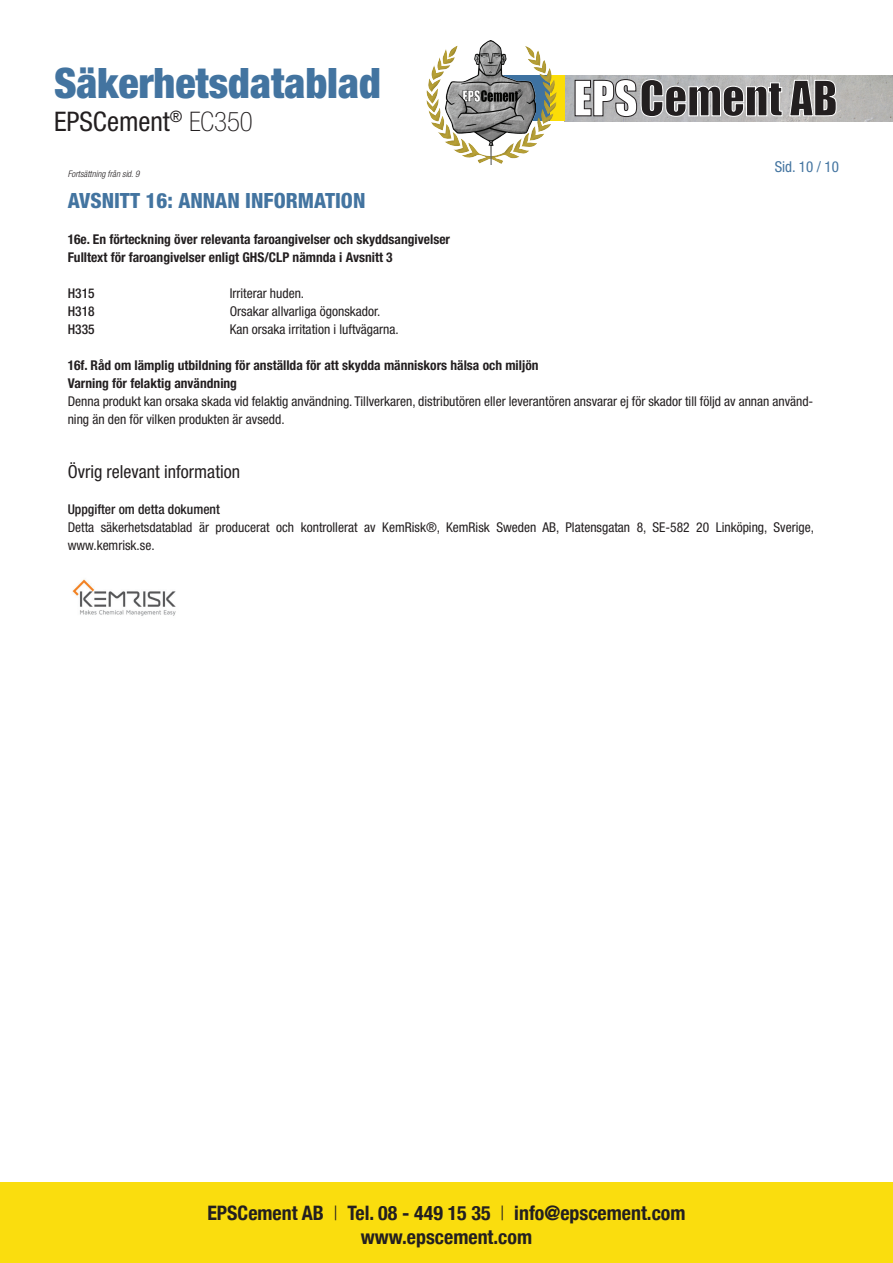
<style>
.page{position:relative;width:893px;height:1263px;background:#fff}
.page>*{position:absolute;margin:0;border:0;box-sizing:border-box;transform-origin:0 0}
.t1{font:900 condensed 42px "Helvetica Neue";color:#4374a0}
.t2{font:condensed 27px "Helvetica Neue";color:#231f20}
.t3{font:800 condensed 21px "Helvetica Neue";color:#4374a0}
.t4{font:700 condensed 19.95px/23.9px "Helvetica Neue";color:#231f20;text-align:center}
.t5{font:condensed 18px "Helvetica Neue";color:#231f20}
.t6{font:condensed 15px "Helvetica Neue";color:#4374a0}
.t7{font:condensed 13.5px/18px "Helvetica Neue";color:#231f20}
.t8{font:700 condensed 13.5px/18px "Helvetica Neue";color:#231f20}
.t9{font:500 condensed 13.5px "Helvetica Neue";color:#231f20}
.t10{font:italic 300 condensed 9px "Helvetica Neue";color:#231f20}
.s1{font-weight:100}
.s2{font-weight:300}
</style>
<div class="page">
<div style="left:0;top:1182px;width:893px;height:81px;background:#fadd0e"></div>
<img style="left:564px;top:75px;width:329px;height:46px">
<div style="left:550px;top:75px;width:14px;height:46px;background:#fbdd07"></div>
<svg style="left:574px;top:79px;width:263px;height:38px;background:#8a8889"></svg>
<div style="left:425px;top:43px;width:132px;height:122px;background:#231f20;opacity:.5"></div>
<img style="left:446px;top:40px;width:90px;height:124px">
<img style="left:72px;top:579px;width:104px;height:37px">
<h1 class="t1" style="left:54px;top:57px;width:328px">Säkerhetsdatablad</h1>
<h2 class="t2" style="left:54px;top:106px;width:200px">EPSCement<sup>®</sup> <span class="s1">EC350</span></h2>
<p class="t10" style="left:68px;top:169px;width:73px">Fortsättning från sid. 9</p>
<p class="t6" style="left:775px;top:158px;width:66px">Sid. 10 / 10</p>
<h3 class="t3" style="left:68px;top:188px;width:299px">AVSNITT 16: ANNAN INFORMATION</h3>
<p class="t8" style="left:68px;top:230px;width:384px">16e. En förteckning över relevanta faroangivelser och skyddsangivelser<br>Fulltext för faroangivelser enligt GHS/CLP nämnda i Avsnitt 3</p>
<p class="t9" style="left:68px;top:285px;width:28px">H315</p>
<p class="t7" style="left:230px;top:284px;width:76px">Irriterar huden.</p>
<p class="t9" style="left:68px;top:303px;width:28px">H318</p>
<p class="t7" style="left:230px;top:302px;width:152px">Orsakar allvarliga ögonskador.</p>
<p class="t9" style="left:68px;top:321px;width:28px">H335</p>
<p class="t7" style="left:230px;top:320px;width:170px">Kan orsaka irritation i luftvägarna.</p>
<p class="t8" style="left:68px;top:356px;width:472px">16f. Råd om lämplig utbildning för anställda för att skydda människors hälsa och miljön<br>Varning för felaktig användning</p>
<p class="t7" style="left:68px;top:392px;width:747px">Denna produkt kan orsaka skada vid felaktig användning. Tillverkaren, distributören eller leverantören ansvarar ej för skador till följd av annan använd&shy;ning än den för vilken produkten är avsedd.</p>
<h3 class="t5" style="left:68px;top:462px;width:174px">Övrig relevant information</h3>
<p class="t9" style="left:68px;top:501px;width:154px">Uppgifter om detta dokument</p>
<p class="t7" style="left:68px;top:518px;width:748px">Detta säkerhetsdatablad är producerat och kontrollerat av KemRisk®, KemRisk Sweden AB, Platensgatan 8, SE-582 20 Linköping, Sverige, www.kemrisk.se.</p>
<h3 class="t4" style="left:207px;top:1200px;width:480px">EPSCement AB <span class="s2">|</span> Tel. 08 - 449 15 35 <span class="s2">|</span> info@epscement.com www.epscement.com</h3>
</div>
